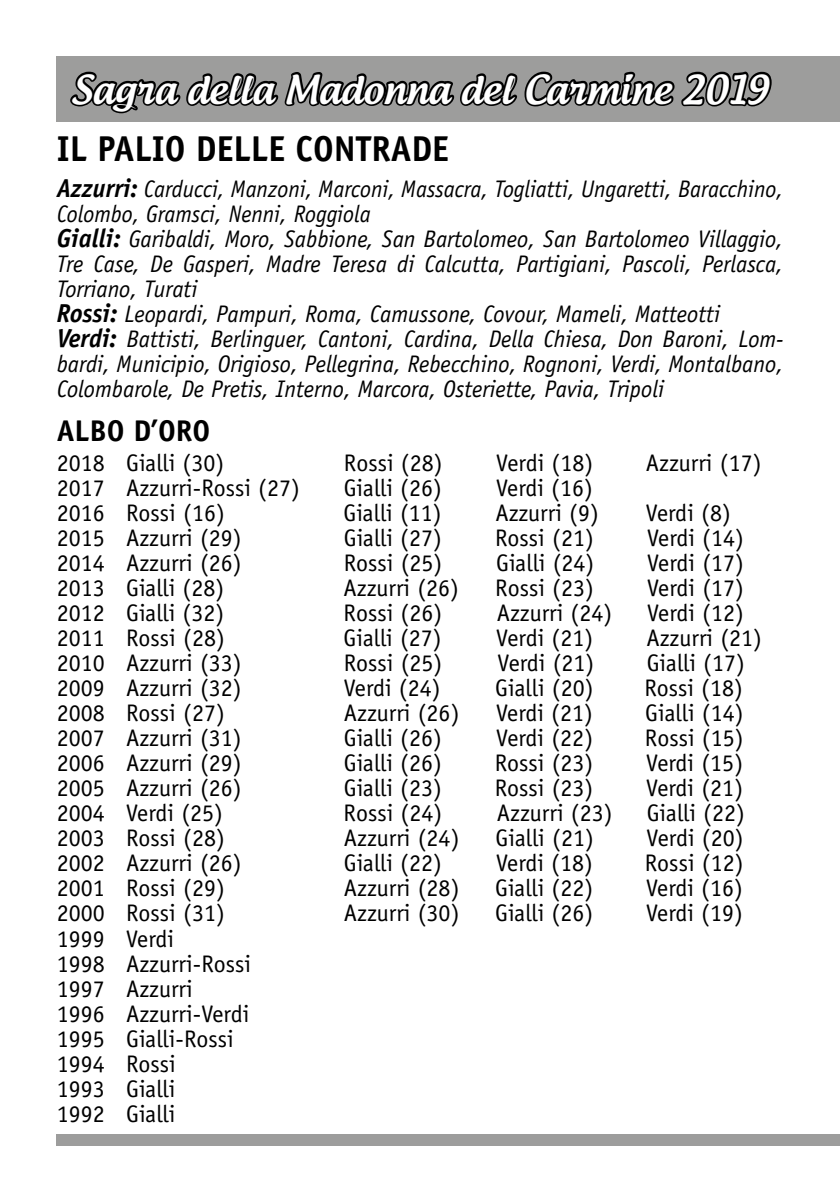
<style>
.page{position:relative;width:840px;height:1191px;background:#fff}
.page>*{position:absolute;margin:0;border:0;box-sizing:border-box;transform-origin:0 0}
.t1{font:500 38px "Androgyne";color:#fff}
.t2{font:700 36px "Officina Sans";color:#000}
.t3{font:700 30px "Officina Sans";color:#000}
.t4{font:24px/25px "Officina Sans";color:#000}
.t5{font:italic 24px/25px "Officina Sans";color:#000;scale:.95 1}
.s1{font-weight:700;font-size:26px}
</style>
<div class="page">
<div style="left:57px;top:57px;width:782px;height:65px;background:#9d9d9c"></div>
<svg style="left:68px;top:56px;width:705px;height:58px"></svg>
<div style="left:57px;top:1134px;width:782px;height:11px;background:#9d9d9c"></div>
<h1 class="t1" style="left:71px;top:65px;width:699px">Sagra della Madonna del Carmine 2019</h1>
<h2 class="t2" style="left:57px;top:126px;width:393px">IL PALIO DELLE CONTRADE</h2>
<p class="t5" style="left:57px;top:176px;width:765px"><span class="s1">Azzurri:</span> Carducci, Manzoni, Marconi, Massacra, Togliatti, Ungaretti, Baracchino, Colombo, Gramsci, Nenni, Roggiola<br><span class="s1">Gialli:</span> Garibaldi, Moro, Sabbione, San Bartolomeo, San Bartolomeo Villaggio, Tre Case, De Gasperi, Madre Teresa di Calcutta, Partigiani, Pascoli, Perlasca, Torriano, Turati<br><span class="s1">Rossi:</span> Leopardi, Pampuri, Roma, Camussone, Covour, Mameli, Matteotti <span class="s1">Verdi:</span> Battisti, Berlinguer, Cantoni, Cardina, Della Chiesa, Don Baroni, Lom&shy;bardi, Municipio, Origioso, Pellegrina, Rebecchino, Rognoni, Verdi, Montalbano, Colombarole, De Pretis, Interno, Marcora, Osteriette, Pavia, Tripoli</p>
<p class="t3" style="left:57px;top:412px;width:155px">ALBO D’ORO</p>
<p class="t4" style="left:57px;top:450px;width:169px">2018 Gialli (30)</p>
<p class="t4" style="left:344px;top:450px;width:100px">Rossi (28)</p>
<p class="t4" style="left:496px;top:450px;width:98px">Verdi (18)</p>
<p class="t4" style="left:645px;top:450px;width:117px">Azzurri (17)</p>
<p class="t4" style="left:57px;top:475px;width:245px">2017 Azzurri-Rossi (27)</p>
<p class="t4" style="left:343px;top:475px;width:100px">Gialli (26)</p>
<p class="t4" style="left:496px;top:475px;width:98px">Verdi (16)</p>
<p class="t4" style="left:57px;top:500px;width:169px">2016 Rossi (16)</p>
<p class="t4" style="left:343px;top:500px;width:100px">Gialli (11)</p>
<p class="t4" style="left:495px;top:500px;width:105px">Azzurri (9)</p>
<p class="t4" style="left:645px;top:500px;width:86px">Verdi (8)</p>
<p class="t4" style="left:57px;top:525px;width:186px">2015 Azzurri (29)</p>
<p class="t4" style="left:343px;top:525px;width:100px">Gialli (27)</p>
<p class="t4" style="left:495px;top:525px;width:100px">Rossi (21)</p>
<p class="t4" style="left:646px;top:525px;width:98px">Verdi (14)</p>
<p class="t4" style="left:57px;top:550px;width:186px">2014 Azzurri (26)</p>
<p class="t4" style="left:343px;top:550px;width:100px">Rossi (25)</p>
<p class="t4" style="left:496px;top:550px;width:100px">Gialli (24)</p>
<p class="t4" style="left:646px;top:550px;width:98px">Verdi (17)</p>
<p class="t4" style="left:57px;top:575px;width:169px">2013 Gialli (28)</p>
<p class="t4" style="left:343px;top:575px;width:117px">Azzurri (26)</p>
<p class="t4" style="left:495px;top:575px;width:100px">Rossi (23)</p>
<p class="t4" style="left:646px;top:575px;width:98px">Verdi (17)</p>
<p class="t4" style="left:57px;top:600px;width:169px">2012 Gialli (32)</p>
<p class="t4" style="left:343px;top:600px;width:100px">Rossi (26)</p>
<p class="t4" style="left:496px;top:600px;width:117px">Azzurri (24)</p>
<p class="t4" style="left:646px;top:600px;width:98px">Verdi (12)</p>
<p class="t4" style="left:57px;top:625px;width:169px">2011 Rossi (28)</p>
<p class="t4" style="left:343px;top:625px;width:100px">Gialli (27)</p>
<p class="t4" style="left:496px;top:625px;width:98px">Verdi (21)</p>
<p class="t4" style="left:646px;top:625px;width:117px">Azzurri (21)</p>
<p class="t4" style="left:57px;top:650px;width:186px">2010 Azzurri (33)</p>
<p class="t4" style="left:343px;top:650px;width:100px">Rossi (25)</p>
<p class="t4" style="left:497px;top:650px;width:98px">Verdi (21)</p>
<p class="t4" style="left:646px;top:650px;width:100px">Gialli (17)</p>
<p class="t4" style="left:57px;top:676px;width:186px">2009 Azzurri (32)</p>
<p class="t4" style="left:343px;top:676px;width:98px">Verdi (24)</p>
<p class="t4" style="left:495px;top:676px;width:100px">Gialli (20)</p>
<p class="t4" style="left:644px;top:676px;width:100px">Rossi (18)</p>
<p class="t4" style="left:57px;top:701px;width:169px">2008 Rossi (27)</p>
<p class="t4" style="left:344px;top:701px;width:117px">Azzurri (26)</p>
<p class="t4" style="left:496px;top:701px;width:98px">Verdi (21)</p>
<p class="t4" style="left:645px;top:701px;width:100px">Gialli (14)</p>
<p class="t4" style="left:57px;top:726px;width:186px">2007 Azzurri (31)</p>
<p class="t4" style="left:343px;top:726px;width:100px">Gialli (26)</p>
<p class="t4" style="left:496px;top:726px;width:98px">Verdi (22)</p>
<p class="t4" style="left:644px;top:726px;width:100px">Rossi (15)</p>
<p class="t4" style="left:57px;top:751px;width:186px">2006 Azzurri (29)</p>
<p class="t4" style="left:343px;top:751px;width:100px">Gialli (26)</p>
<p class="t4" style="left:494px;top:751px;width:100px">Rossi (23)</p>
<p class="t4" style="left:645px;top:751px;width:98px">Verdi (15)</p>
<p class="t4" style="left:57px;top:776px;width:186px">2005 Azzurri (26)</p>
<p class="t4" style="left:343px;top:776px;width:100px">Gialli (23)</p>
<p class="t4" style="left:494px;top:776px;width:100px">Rossi (23)</p>
<p class="t4" style="left:645px;top:776px;width:98px">Verdi (21)</p>
<p class="t4" style="left:57px;top:801px;width:168px">2004 Verdi (25)</p>
<p class="t4" style="left:343px;top:801px;width:100px">Rossi (24)</p>
<p class="t4" style="left:496px;top:801px;width:117px">Azzurri (23)</p>
<p class="t4" style="left:646px;top:801px;width:100px">Gialli (22)</p>
<p class="t4" style="left:57px;top:826px;width:169px">2003 Rossi (28)</p>
<p class="t4" style="left:344px;top:826px;width:117px">Azzurri (24)</p>
<p class="t4" style="left:495px;top:826px;width:100px">Gialli (21)</p>
<p class="t4" style="left:646px;top:826px;width:98px">Verdi (20)</p>
<p class="t4" style="left:57px;top:851px;width:186px">2002 Azzurri (26)</p>
<p class="t4" style="left:343px;top:851px;width:100px">Gialli (22)</p>
<p class="t4" style="left:496px;top:851px;width:98px">Verdi (18)</p>
<p class="t4" style="left:644px;top:851px;width:100px">Rossi (12)</p>
<p class="t4" style="left:57px;top:876px;width:169px">2001 Rossi (29)</p>
<p class="t4" style="left:344px;top:876px;width:117px">Azzurri (28)</p>
<p class="t4" style="left:495px;top:876px;width:100px">Gialli (22)</p>
<p class="t4" style="left:645px;top:876px;width:98px">Verdi (16)</p>
<p class="t4" style="left:57px;top:901px;width:169px">2000 Rossi (31)</p>
<p class="t4" style="left:344px;top:901px;width:117px">Azzurri (30)</p>
<p class="t4" style="left:495px;top:901px;width:100px">Gialli (26)</p>
<p class="t4" style="left:645px;top:901px;width:98px">Verdi (19)</p>
<p class="t4" style="left:57px;top:926px;width:196px">1999 Verdi<br>1998 Azzurri-Rossi<br>1997 Azzurri<br>1996 Azzurri-Verdi<br>1995 Gialli-Rossi<br>1994 Rossi<br>1993 Gialli<br>1992 Gialli</p>
</div>
